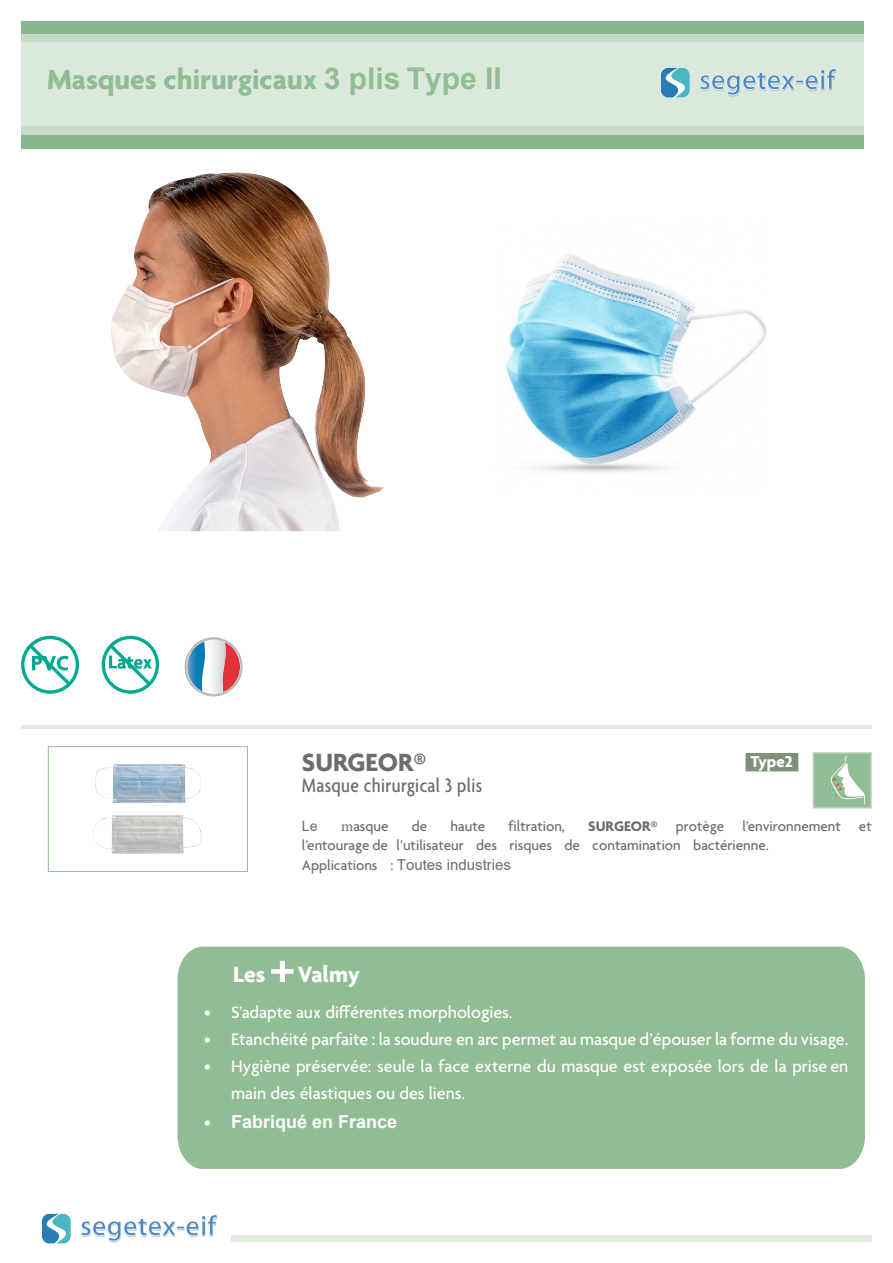
<style>
.page{position:relative;width:893px;height:1263px;background:#fff}
.page>*{position:absolute;margin:0;border:0;box-sizing:border-box;transform-origin:0 0}
.t1{font:500 60px "Agenda";color:#fff}
.t2{font:700 30px "Agenda";color:#91bd95}
.t3{font:700 27px "Agenda";color:#6c6d70}
.t4{font:700 24px "Agenda";color:#fff}
.t5{font:500 condensed 21px "Agenda";letter-spacing:.02em;color:#6c6d70}
.t6{font:500 18px/27px "Agenda";color:#fff}
.t7{font:700 18px "Arial";color:#fff}
.t8{font:700 17.1px "Agenda";color:#fff}
.t9{font:500 15px/18.6px "Agenda";color:#6c6d70}
.t10{font:15px "Arial";color:#6c6d70}
.t11{font:14.25px "Arial";color:#6c6d70}
.s1{font-family:"Arial"}
.s2{font-weight:500}
.s3{font-family:"Minion Pro";font-weight:400}
.s4{font-weight:700}
.s5{font-family:"Agenda";font-weight:500}
</style>
<div class="page">
<div style="left:22px;top:21px;width:842px;height:128px;background:#8bb58e"></div>
<div style="left:22px;top:34px;width:842px;height:101px;background:#c4d9c6"></div>
<div style="left:22px;top:42px;width:842px;height:84px;background:#dbe8dc"></div>
<div style="left:232px;top:1236px;width:640px;height:6px;background:#e2ecdf"></div>
<div style="left:814px;top:753px;width:56px;height:55px;background:#91bd95"></div>
<svg style="left:825px;top:755px;width:40px;height:50px"></svg>
<div style="left:813px;top:752px;width:59px;height:56px;border:2px solid #b1cdb1"></div>
<div style="left:745px;top:752px;width:54px;height:20px;background:#7f8f7a"></div>
<div style="left:745px;top:752px;width:54px;height:20px;border:1px solid #fff"></div>
<hr style="left:22px;top:725px;width:850px;height:4px;background:#deebdf">
<img style="left:111px;top:173px;width:273px;height:358px">
<div style="left:48px;top:746px;width:200px;height:126px;border:1px solid #91bd95"></div>
<img style="left:93px;top:815px;width:109px;height:39px">
<img style="left:95px;top:764px;width:107px;height:39px">
<div style="left:178px;top:946px;width:687px;height:223px;background:#91bd95"></div>
<div style="left:102px;top:636px;width:57px;height:58px;border:3px solid #00a98f;border-radius:50%"></div>
<svg style="left:106px;top:641px;width:48px;height:48px"></svg>
<div style="left:21px;top:636px;width:58px;height:58px;border:3px solid #00a98f;border-radius:50%"></div>
<svg style="left:26px;top:641px;width:48px;height:48px"></svg>
<svg style="left:185px;top:637px;width:57px;height:56px"></svg>
<img style="left:199px;top:689px;width:29px;height:7px">
<img style="left:42px;top:1213px;width:176px;height:31px">
<img style="left:661px;top:67px;width:176px;height:31px">
<img style="left:506px;top:255px;width:260px;height:218px">
<h2 class="t2" style="left:47px;top:63px;width:456px">Masques chirurgicaux <span class="s1">3 plis Type II</span></h2>
<h3 class="t3" style="left:302px;top:748px;width:126px">SURGEOR<span class="s2">®</span></h3>
<p class="t5" style="left:302px;top:774px;width:182px">Masque chirurgical 3 plis</p>
<p class="t11" style="left:302px;top:816px;width:17px">Le</p>
<p class="t9" style="left:341px;top:818px;width:49px"><span class="s3">m</span>asque</p>
<p class="t9" style="left:412px;top:818px;width:17px">de</p>
<p class="t9" style="left:451px;top:818px;width:36px">haute</p>
<p class="t9" style="left:509px;top:818px;width:58px">filtration,</p>
<p class="t8" style="left:750px;top:752px;width:44px">Type2</p>
<p class="t9" style="left:302px;top:818px;width:571px;text-indent:286px"><span class="s4">SURGEOR</span>® protège l’environnement et l’entourage de l’utilisateur des risques de contamination bactérienne.</p>
<p class="t10" style="left:302px;top:854px;width:211px"><span class="s5">Applications :</span> Toutes industries</p>
<h1 class="t1" style="left:269px;top:936px;width:29px">+</h1>
<p class="t6" style="left:204px;top:1000px;width:310px">• S’adapte aux différentes morphologies.</p>
<p class="t6" style="left:204px;top:1027px;width:646px">• Etanchéité parfaite : la soudure en arc permet au masque d’épouser la forme du visage.</p>
<p class="t6" style="left:231px;top:1054px;width:619px;text-indent:-27px">• Hygiène préservée: seule la face externe du masque est exposée lors de la prise en main des élastiques ou des liens.</p>
<p class="t7" style="left:204px;top:1109px;width:195px"><span class="s5">•</span> Fabriqué en France</p>
<h3 class="t4" style="left:233px;top:962px;width:34px">Les</h3>
<h3 class="t4" style="left:298px;top:962px;width:63px">Valmy</h3>
</div>
